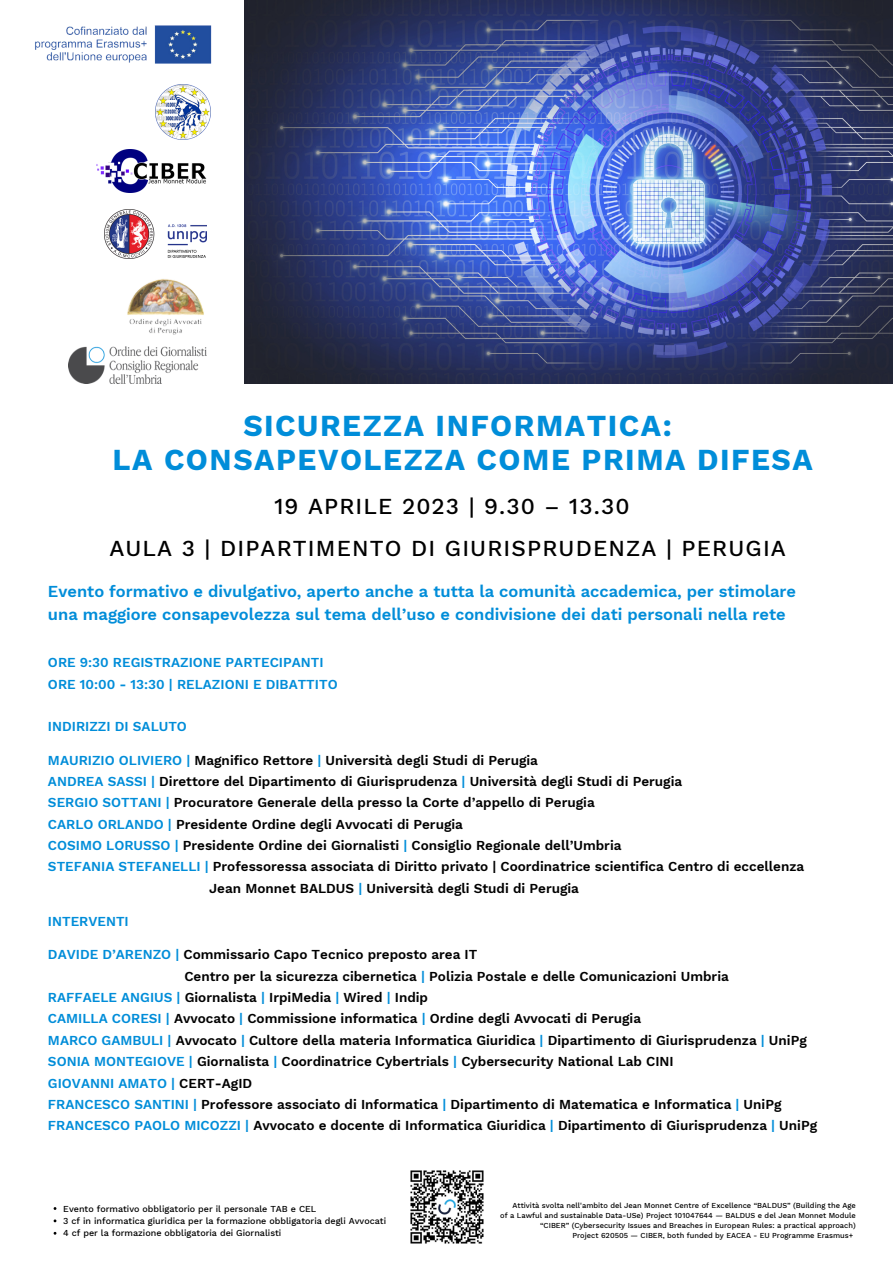
<style>
.page{position:relative;width:893px;height:1263px;background:#fff}
.page>*{position:absolute;margin:0;border:0;box-sizing:border-box;transform-origin:0 0}
.t1{font:700 30px/33.8px "Work Sans";letter-spacing:.05em;color:#008dd9;text-align:center}
.t2{font:500 22.5px/42.2px "Work Sans";letter-spacing:.05em;color:#000;text-align:center}
.t3{font:600 16.5px/23.1px "Work Sans";color:#008dd9}
.t4{font:600 13.5px "Work Sans";color:#000}
.t5{font:600 13.5px/21.4px "Work Sans";color:#008dd9}
.t6{font:500 9px/12.4px "Work Sans";color:#000}
.t7{font:500 7.5px "Work Sans";color:#000}
.s1{color:#008dd9}
.s2{color:#000}
</style>
<div class="page">
<img style="left:245px;top:0;width:648px;height:384px">
<img style="left:69px;top:346px;width:138px;height:37px">
<img style="left:155px;top:85px;width:56px;height:55px">
<img style="left:96px;top:150px;width:110px;height:42px">
<img style="left:104px;top:209px;width:102px;height:50px">
<img style="left:123px;top:279px;width:84px;height:70px">
<img style="left:35px;top:25px;width:177px;height:39px">
<img style="left:410px;top:1170px;width:74px;height:74px">
<h1 class="t1" style="left:112px;top:409px;width:701px">SICUREZZA INFORMATICA:<br>LA CONSAPEVOLEZZA COME PRIMA DIFESA</h1>
<h2 class="t2" style="left:109px;top:485px;width:678px">19 APRILE 2023 | 9.30 – 13.30<br>AULA 3 | DIPARTIMENTO DI GIURISPRUDENZA | PERUGIA</h2>
<p class="t3" style="left:48px;top:580px;width:749px">Evento formativo e divulgativo, aperto anche a tutta la comunità accademica, per stimolare una maggiore consapevolezza sul tema dell’uso e condivisione dei dati personali nella rete</p>
<p class="t5" style="left:48px;top:652px;width:291px">ORE 9:30 REGISTRAZIONE PARTECIPANTI<br>ORE 10:00 - 13:30 | RELAZIONI E DIBATTITO</p>
<p class="t5" style="left:48px;top:716px;width:140px">INDIRIZZI DI SALUTO</p>
<p class="t4" style="left:48px;top:752px;width:491px"><span class="s1">MAURIZIO OLIVIERO |</span> Magnifico Rettore <span class="s1">|</span> Università degli Studi di Perugia</p>
<p class="t4" style="left:48px;top:773px;width:636px"><span class="s1">ANDREA SASSI |</span> Direttore del Dipartimento di Giurisprudenza <span class="s1">|</span> Università degli Studi di Perugia</p>
<p class="t4" style="left:48px;top:795px;width:548px"><span class="s1">SERGIO SOTTANI |</span> Procuratore Generale della presso la Corte d’appello di Perugia</p>
<p class="t4" style="left:48px;top:816px;width:416px"><span class="s1">CARLO ORLANDO |</span> Presidente Ordine degli Avvocati di Perugia</p>
<p class="t4" style="left:48px;top:837px;width:575px"><span class="s1">COSIMO LORUSSO |</span> Presidente Ordine dei Giornalisti <span class="s1">|</span> Consiglio Regionale dell’Umbria</p>
<p class="t4" style="left:48px;top:859px;width:757px"><span class="s1">STEFANIA STEFANELLI |</span> Professoressa associata di Diritto privato | Coordinatrice scientifica Centro di eccellenza</p>
<p class="t4" style="left:209px;top:880px;width:371px">Jean Monnet BALDUS <span class="s1">|</span> Università degli Studi di Perugia</p>
<p class="t5" style="left:48px;top:911px;width:82px">INTERVENTI</p>
<p class="t4" style="left:48px;top:947px;width:431px"><span class="s1">DAVIDE D’ARENZO |</span> Commissario Capo Tecnico preposto area IT</p>
<p class="t4" style="left:184px;top:968px;width:546px">Centro per la sicurezza cibernetica <span class="s1">|</span> Polizia Postale e delle Comunicazioni Umbria</p>
<p class="t4" style="left:48px;top:989px;width:382px"><span class="s1">RAFFAELE ANGIUS |</span> Giornalista <span class="s1">|</span> IrpiMedia <span class="s1">|</span> Wired <span class="s1">|</span> Indip</p>
<p class="t4" style="left:48px;top:1011px;width:594px"><span class="s1">CAMILLA CORESI |</span> Avvocato <span class="s1">|</span> Commissione informatica <span class="s1">|</span> Ordine degli Avvocati di Perugia</p>
<p class="t4" style="left:48px;top:1032px;width:760px"><span class="s1">MARCO GAMBULI |</span> Avvocato <span class="s1">|</span> Cultore della materia Informatica Giuridica <span class="s1">|</span> Dipartimento di Giurisprudenza <span class="s1">|</span> UniPg</p>
<p class="t4" style="left:48px;top:1053px;width:627px"><span class="s1">SONIA MONTEGIOVE |</span> Giornalista <span class="s1">|</span> Coordinatrice Cybertrials <span class="s1">|</span> Cybersecurity National Lab CINI</p>
<p class="t5" style="left:48px;top:1072px;width:206px">GIOVANNI AMATO | <span class="s2">CERT-AgID</span></p>
<p class="t4" style="left:48px;top:1096px;width:735px"><span class="s1">FRANCESCO SANTINI |</span> Professore associato di Informatica <span class="s1">|</span> Dipartimento di Matematica e Informatica <span class="s1">|</span> UniPg</p>
<p class="t4" style="left:48px;top:1118px;width:770px"><span class="s1">FRANCESCO PAOLO MICOZZI |</span> Avvocato e docente di Informatica Giuridica <span class="s1">|</span> Dipartimento di Giurisprudenza <span class="s1">|</span> UniPg</p>
<p class="t6" style="left:63px;top:1202px;width:324px">Evento formativo obbligatorio per il personale TAB e CEL<br>3 cf in informatica giuridica per la formazione obbligatoria degli Avvocati<br>4 cf per la formazione obbligatoria dei Giornalisti</p>
<p class="t7" style="left:512px;top:1201px;width:345px">Attività svolta nell'ambito del Jean Monnet Centre of Excellence “BALDUS” (Building the Age</p>
<p class="t7" style="left:500px;top:1211px;width:357px">of a Lawful and sustainable Data-USe) Project 101047644 — BALDUS e del Jean Monnet Module</p>
<p class="t7" style="left:540px;top:1221px;width:317px">“CIBER” (Cybersecurity Issues and Breaches in European Rules: a practical approach)</p>
<p class="t7" style="left:572px;top:1231px;width:282px">Project 620505 — CIBER, both funded by EACEA - EU Programme Erasmus+</p>
</div>
